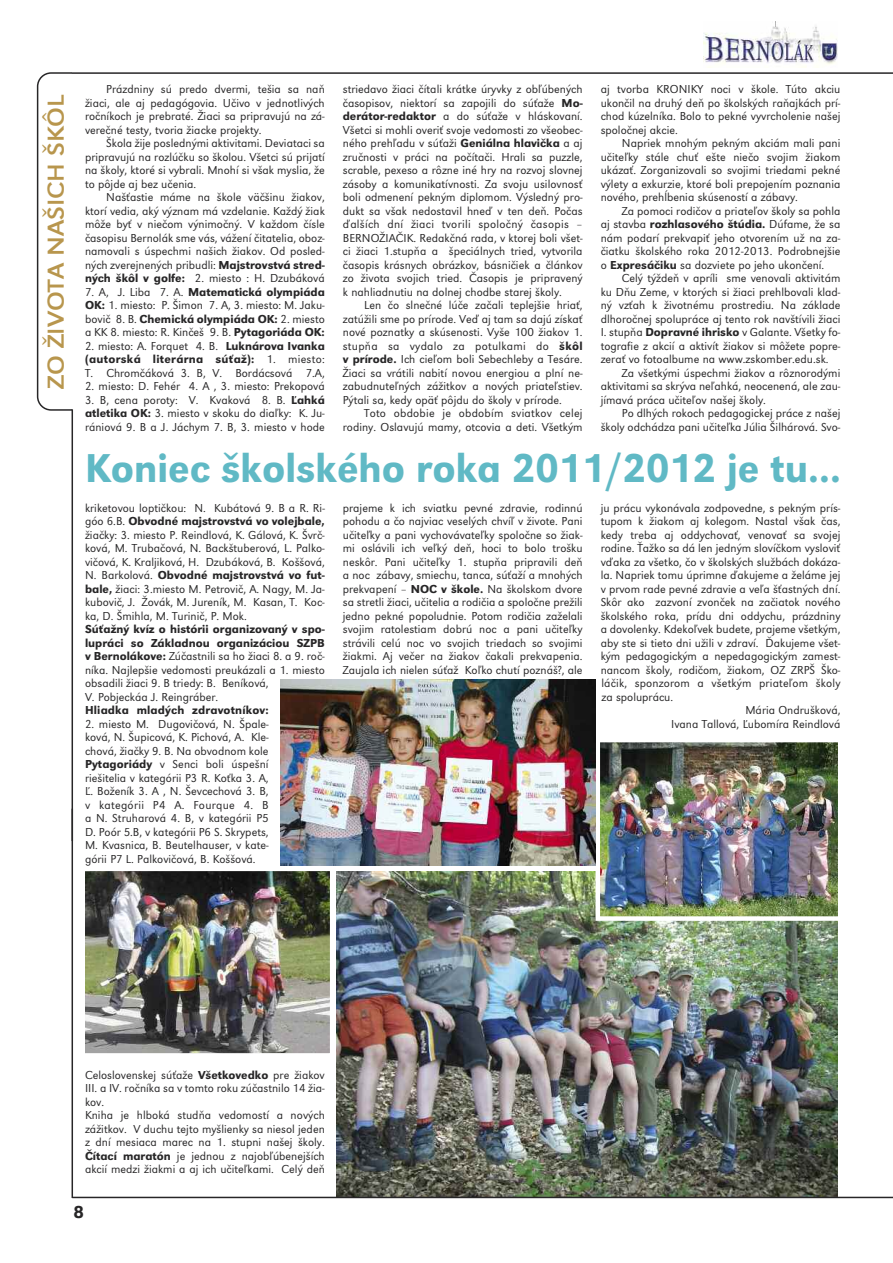
<style>
.page{position:relative;width:893px;height:1263px;background:#fff}
.page>*{position:absolute;margin:0;border:0;box-sizing:border-box;transform-origin:0 0}
.t1{font:500 41.85px "URW Grotesk TOT";color:#60b9c5;scale:.96 1}
.t2{font:24px "URW Grotesk TOT Reg Ext Wid";color:#b8964d}
.t3{font:500 18px "URW Grotesk TOT";color:#272627}
.t4{font:300 12px/13.5px "URW Grotesk TOT";color:#272627;text-align:justify}
.t5{font:500 12px "URW Grotesk TOT";letter-spacing:.015em;color:#272627}
.s1{font-weight:500}
</style>
<div class="page">
<hr style="left:72px;top:809px;width:1px;height:389px;background:#272627">
<svg style="left:37px;top:72px;width:35px;height:339px"></svg>
<img style="left:336px;top:871px;width:502px;height:326px">
<img style="left:601px;top:743px;width:236px;height:173px">
<div style="left:596px;top:738px;width:246px;height:183px;border:4px solid #fff"></div>
<img style="left:86px;top:872px;width:243px;height:181px">
<div style="left:81px;top:867px;width:253px;height:191px;border:4px solid #fff"></div>
<img style="left:281px;top:679px;width:314px;height:187px">
<hr style="left:72px;top:72px;width:821px;height:2px;background:#272627">
<hr style="left:72px;top:409px;width:1px;height:432px;background:#272627">
<hr style="left:72px;top:1197px;width:821px;height:1px;background:#272627">
<img style="left:704px;top:22px;width:134px;height:45px">
<h2 class="t2" style="left:42px;top:388px;width:296px;rotate:-90deg">zo života našich šKôl</h2>
<p class="t4" style="left:85px;top:82px;width:241px;text-indent:21px">Prázdniny sú predo dvermi, tešia sa naň žiaci, ale aj pedagógovia. Učivo v jednotlivých ročníkoch je prebraté. Žiaci sa pripravujú na zá&shy;verečné testy, tvoria žiacke projekty.</p>
<p class="t4" style="left:85px;top:136px;width:241px;text-indent:21px">Škola žije poslednými aktivitami. Deviataci sa pripravujú na rozlúčku so školou. Všetci sú prijatí na školy, ktoré si vybrali. Mnohí si však myslia, že to pôjde aj bez učenia.</p>
<p class="t4" style="left:85px;top:190px;width:241px;text-indent:21px">Našťastie máme na škole väčšinu žiakov, ktorí vedia, aký význam má vzdelanie. Každý žiak môže byť v niečom výnimočný. V každom čísle časopisu Bernolák sme vás, vážení čitatelia, oboz&shy;namovali s úspechmi našich žiakov. Od posled&shy;ných zverejnených pribudli: <span class="s1">Majstrovstvá stred&shy;ných škôl v golfe:</span> 2. miesto : H. Dzubáková</p>
<p class="t4" style="left:85px;top:285px;width:241px">7. A, J. Liba 7. A. <span class="s1">Matematická olympiáda oK:</span> 1. miesto: P. Šimon 7. A, 3. miesto: M. Jaku&shy;bovič 8. B. <span class="s1">Chemická olympiáda oK:</span> 2. miesto a KK 8. miesto: R. Kinčeš 9. B. <span class="s1">pytagoriáda oK:</span></p>
<p class="t4" style="left:85px;top:339px;width:241px">2. miesto: A. Forquet 4. B. <span class="s1">Luknárova ivanka (autorská literárna súťaž):</span> 1. miesto:<br>T. Chromčáková 3. B, V. Bordácsová 7.A,</p>
<p class="t4" style="left:85px;top:379px;width:241px">2. miesto: D. Fehér 4. A , 3. miesto: Prekopová</p>
<p class="t4" style="left:85px;top:393px;width:241px">3. B, cena poroty: V. Kvaková 8. B. <span class="s1">Ľahká atletika oK:</span> 3. miesto v skoku do diaľky: K. Ju&shy;rániová 9. B a J. Jáchym 7. B, 3. miesto v hode</p>
<p class="t4" style="left:343px;top:82px;width:241px">striedavo žiaci čítali krátke úryvky z obľúbených časopisov, niektorí sa zapojili do súťaže <span class="s1">Mo&shy;derátor-redaktor</span> a do súťaže v hláskovaní.<br>Všetci si mohli overiť svoje vedomosti zo všeobec&shy;ného prehľadu v súťaži <span class="s1">Geniálna hlavička</span> a aj zručnosti v práci na počítači. Hrali sa puzzle, scrable, pexeso a rôzne iné hry na rozvoj slovnej zásoby a komunikatívnosti. Za svoju usilovnosť boli odmenení pekným diplomom. Výsledný pro&shy;dukt sa však nedostavil hneď v ten deň. Počas ďalších dní žiaci tvorili spoločný časopis – BERNOŽIAČIK. Redakčná rada, v ktorej boli všet&shy;ci žiaci 1.stupňa a špeciálnych tried, vytvorila časopis krásnych obrázkov, básničiek a článkov zo života svojich tried. Časopis je pripravený k nahliadnutiu na dolnej chodbe starej školy.</p>
<p class="t4" style="left:343px;top:298px;width:241px;text-indent:21px">Len čo slnečné lúče začali teplejšie hriať, zatúžili sme po prírode. Veď aj tam sa dajú získať nové poznatky a skúsenosti. Vyše 100 žiakov 1. stupňa sa vydalo za potulkami do <span class="s1">škôl v prírode.</span> Ich cieľom boli Sebechleby a Tesáre.<br>Žiaci sa vrátili nabití novou energiou a plní ne&shy;zabudnuteľných zážitkov a nových priateľstiev.<br>Pýtali sa, kedy opäť pôjdu do školy v prírode.</p>
<p class="t4" style="left:343px;top:406px;width:241px;text-align:right">Toto obdobie je obdobím sviatkov celej rodiny. Oslavujú mamy, otcovia a deti. Všetkým</p>
<p class="t4" style="left:601px;top:82px;width:241px">aj tvorba KRONIKY noci v škole. Túto akciu ukončil na druhý deň po školských raňajkách prí&shy;chod kúzelníka. Bolo to pekné vyvrcholenie našej spoločnej akcie.</p>
<p class="t4" style="left:601px;top:136px;width:241px;text-indent:21px">Napriek mnohým pekným akciám mali pani učiteľky stále chuť ešte niečo svojim žiakom ukázať. Zorganizovali so svojimi triedami pekné výlety a exkurzie, ktoré boli prepojením poznania nového, prehĺbenia skúseností a zábavy.</p>
<p class="t4" style="left:601px;top:204px;width:241px;text-indent:21px">Za pomoci rodičov a priateľov školy sa pohla aj stavba <span class="s1">rozhlasového štúdia.</span> Dúfame, že sa nám podarí prekvapiť jeho otvorením už na za&shy;čiatku školského roka 2012-2013. Podrobnejšie o <span class="s1">expresáčiku</span> sa dozviete po jeho ukončení.</p>
<p class="t4" style="left:622px;top:271px;width:220px">Celý týždeň v apríli sme venovali aktivitám</p>
<p class="t4" style="left:601px;top:285px;width:241px">ku Dňu Zeme, v ktorých si žiaci prehlbovali klad-</p>
<p class="t4" style="left:601px;top:298px;width:241px">ný vzťah k životnému prostrediu. Na základe</p>
<p class="t4" style="left:601px;top:312px;width:241px">dlhoročnej spolupráce aj tento rok navštívili žiaci</p>
<p class="t4" style="left:601px;top:325px;width:241px">I. stupňa <span class="s1">Dopravné ihrisko</span> v Galante. Všetky fo-</p>
<p class="t4" style="left:601px;top:339px;width:241px">tografie z akcií a aktivít žiakov si môžete popre-</p>
<p class="t4" style="left:601px;top:352px;width:229px">zerať vo fotoalbume na www.zskomber.edu.sk.</p>
<p class="t4" style="left:622px;top:366px;width:220px">Za všetkými úspechmi žiakov a rôznorodými</p>
<p class="t4" style="left:601px;top:379px;width:241px">aktivitami sa skrýva neľahká, neocenená, ale zau-</p>
<p class="t4" style="left:601px;top:393px;width:167px">jímavá práca učiteľov našej školy.</p>
<p class="t4" style="left:622px;top:406px;width:220px">Po dlhých rokoch pedagogickej práce z našej</p>
<p class="t4" style="left:601px;top:420px;width:241px">školy odchádza pani učiteľka Júlia Šilhárová. Svo-</p>
<h1 class="t1" style="left:85px;top:443px;width:789px">Koniec školského roka 2011/2012 je tu...</h1>
<p class="t4" style="left:85px;top:501px;width:241px">kriketovou loptičkou: N. Kubátová 9. B a R. Ri&shy;góo 6.B. <span class="s1">obvodné majstrovstvá vo volejbale, </span>žiačky: 3. miesto P. Reindlová, K. Gálová, K. Švrč&shy;ková, M. Trubačová, N. Backštuberová, L. Palko&shy;vičová, K. Kraljiková, H. Dzubáková, B. Koššová, N. Barkolová. <span class="s1">obvodné majstrovstvá vo fut&shy;bale,</span> žiaci: 3.miesto M. Petrovič, A. Nagy, M. Ja&shy;kubovič, J. Žovák, M. Jureník, M. Kasan, T. Koc&shy;ka, D. Šmihla, M. Turinič, P. Mok.</p>
<p class="t4" style="left:85px;top:622px;width:241px;text-align:left"><span class="s1">Súťažný kvíz o histórii organizovaný v spo&shy;lupráci so základnou organizáciou SzpB v Bernolákove:</span> Zúčastnili sa ho žiaci 8. a 9. roč&shy;níka. Najlepšie vedomosti preukázali a 1. miesto obsadili žiaci 9. B triedy: B. Beníková,<br>V. Pobjeckáa J. Reingráber.</p>
<p class="t5" style="left:85px;top:703px;width:185px">Hliadka mladých zdravotníkov:</p>
<p class="t4" style="left:85px;top:717px;width:185px">2. miesto M. Dugovičová, N. Špale&shy;ková, N. Šupicová, K. Pichová, A. Kle&shy;chová, žiačky 9. B. Na obvodnom kole <span class="s1">pytagoriády</span> v Senci boli úspešní riešitelia v kategórii P3 R. Koťka 3. A, Ľ. Boženík 3. A , N. Ševcechová 3. B, v kategórii P4 A. Fourque 4. B a N. Struharová 4. B, v kategórii P5<br>D. Poór 5.B, v kategórii P6 S. Skrypets, M. Kvasnica, B. Beutelhauser, v kate&shy;górii P7 L. Palkovičová, B. Koššová.</p>
<p class="t4" style="left:343px;top:501px;width:241px">prajeme k ich sviatku pevné zdravie, rodinnú pohodu a čo najviac veselých chvíľ v živote. Pani učiteľky a pani vychovávateľky spoločne so žiak&shy;mi oslávili ich veľký deň, hoci to bolo trošku neskôr. Pani učiteľky 1. stupňa pripravili deň a noc zábavy, smiechu, tanca, súťaží a mnohých prekvapení – <span class="s1">NoC v škole.</span> Na školskom dvore sa stretli žiaci, učitelia a rodičia a spoločne prežili jedno pekné popoludnie. Potom rodičia zaželali svojim ratolestiam dobrú noc a pani učiteľky strávili celú noc vo svojich triedach so svojimi žiakmi. Aj večer na žiakov čakali prekvapenia.<br>Zaujala ich nielen súťaž Koľko chutí poznáš?, ale</p>
<p class="t4" style="left:601px;top:501px;width:241px">ju prácu vykonávala zodpovedne, s pekným prís-</p>
<p class="t4" style="left:601px;top:514px;width:241px">tupom k žiakom aj kolegom. Nastal však čas,</p>
<p class="t4" style="left:601px;top:528px;width:241px">kedy treba aj oddychovať, venovať sa svojej</p>
<p class="t4" style="left:601px;top:541px;width:241px">rodine. Ťažko sa dá len jedným slovíčkom vysloviť</p>
<p class="t4" style="left:601px;top:555px;width:241px">vďaka za všetko, čo v školských službách dokáza-</p>
<p class="t4" style="left:601px;top:568px;width:241px">la. Napriek tomu úprimne ďakujeme a želáme jej</p>
<p class="t4" style="left:601px;top:582px;width:241px">v prvom rade pevné zdravie a veľa šťastných dní.</p>
<p class="t4" style="left:601px;top:595px;width:241px">Skôr ako zazvoní zvonček na začiatok nového</p>
<p class="t4" style="left:601px;top:609px;width:241px">školského roka, prídu dni oddychu, prázdniny</p>
<p class="t4" style="left:601px;top:622px;width:241px">a dovolenky. Kdekoľvek budete, prajeme všetkým,</p>
<p class="t4" style="left:601px;top:636px;width:241px">aby ste si tieto dni užili v zdraví. Ďakujeme všet-</p>
<p class="t4" style="left:601px;top:649px;width:241px">kým pedagogickým a nepedagogickým zamest-</p>
<p class="t4" style="left:601px;top:663px;width:241px">nancom školy, rodičom, žiakom, OZ ZRPŠ Ško-</p>
<p class="t4" style="left:601px;top:676px;width:241px">láčik, sponzorom a všetkým priateľom školy</p>
<p class="t4" style="left:601px;top:690px;width:73px">za spoluprácu.</p>
<p class="t4" style="left:745px;top:703px;width:97px">Mária Ondrušková,</p>
<p class="t4" style="left:671px;top:717px;width:171px">Ivana Tallová, Ľubomíra Reindlová</p>
<p class="t4" style="left:85px;top:1068px;width:241px;text-align:left">Celoslovenskej súťaže <span class="s1">Všetkovedko</span> pre žiakov III. a IV. ročníka sa v tomto roku zúčastnilo 14 žia&shy;kov.<br>Kniha je hlboká studňa vedomostí a nových zážitkov. V duchu tejto myšlienky sa niesol jeden z dní mesiaca marec na 1. stupni našej školy.<br><span class="s1">Čítací maratón</span> je jednou z najobľúbenejších akcií medzi žiakmi a aj ich učiteľkami. Celý deň</p>
<h3 class="t3" style="left:74px;top:1201px;width:12px">8</h3>
</div>
